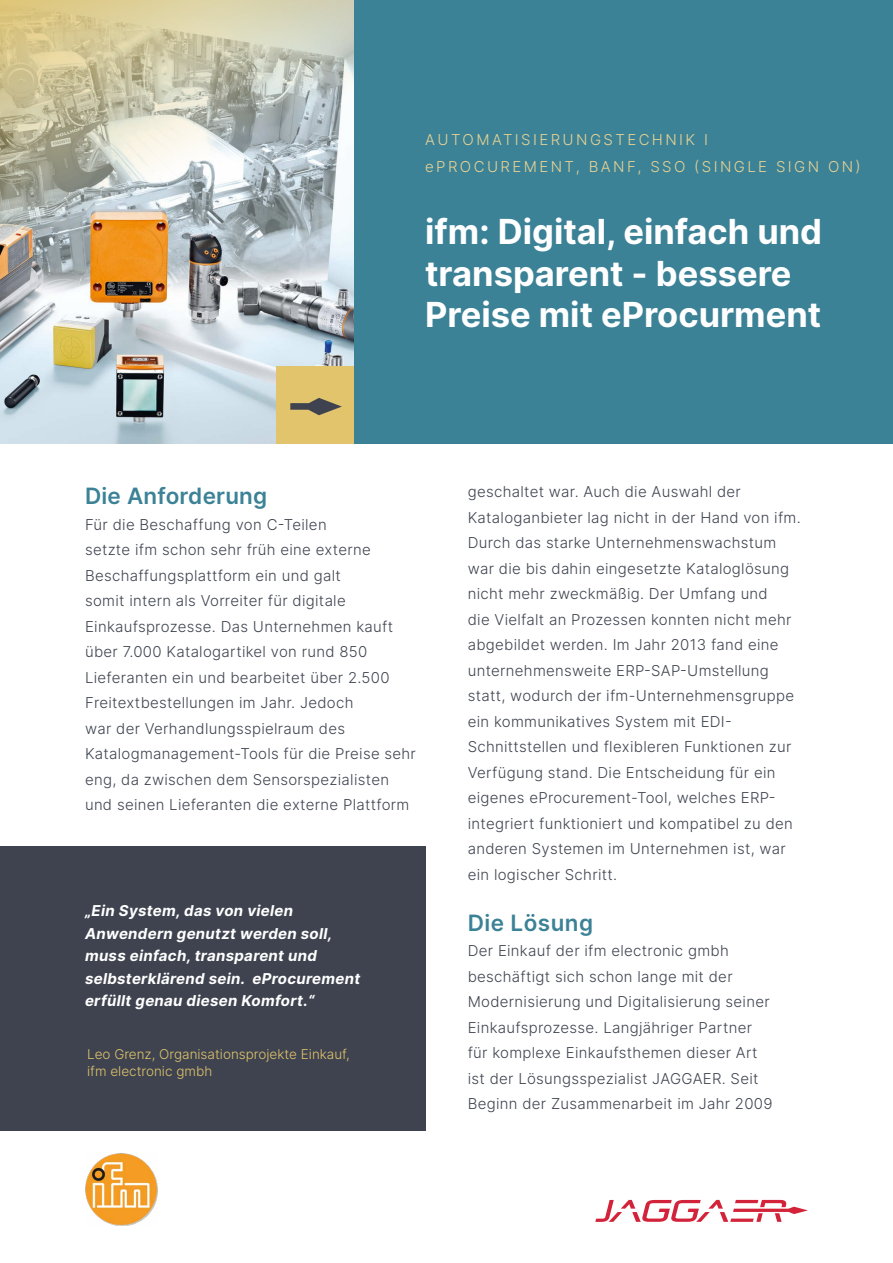
<style>
.page{position:relative;width:893px;height:1263px;background:#fff}
.page>*{position:absolute;margin:0;border:0;box-sizing:border-box;transform-origin:0 0}
.t1{font:700 34.5px/41.4px "Inter";color:#fff}
.t2{font:600 22.5px "Inter";letter-spacing:.01em;color:#3c8296}
.t3{font:300 15px/25.5px "Inter";letter-spacing:.02em;color:#3e434f}
.t4{font:italic 700 15px/22.5px "Inter";letter-spacing:.02em;color:#fff}
.t5{font:300 15px/27px "Inter";letter-spacing:.16em;color:#e9d394}
.t6{font:300 13.5px/16.2px "Inter";color:#e1c46d}
</style>
<div class="page">
<div style="left:353px;top:0;width:540px;height:443px;background:#3c8296"></div>
<svg style="left:595px;top:1200px;width:213px;height:22px"></svg>
<img style="left:0;top:0;width:353px;height:443px">
<div style="left:276px;top:366px;width:77px;height:77px;background:#e2c46d"></div>
<svg style="left:290px;top:398px;width:52px;height:17px"></svg>
<div style="left:0;top:846px;width:425px;height:285px;background:#3e434f"></div>
<img style="left:86px;top:1154px;width:72px;height:71px">
<p class="t5" style="left:425px;top:126px;width:437px">AUTOMATISIERUNGSTECHNIK I ePROCUREMENT, BANF, SSO (SINGLE SIGN ON)</p>
<h1 class="t1" style="left:425px;top:210px;width:398px">ifm: Digital, einfach und transparent - bessere<br>Preise mit eProcurment</h1>
<h2 class="t2" style="left:85px;top:480px;width:184px">Die Anforderung</h2>
<p class="t3" style="left:85px;top:511px;width:332px">Für die Beschaffung von C-Teilen<br>setzte ifm schon sehr früh eine externe Beschaffungsplattform ein und galt<br>somit intern als Vorreiter für digitale Einkaufsprozesse. Das Unternehmen kauft über 7.000 Katalogartikel von rund 850<br>Lieferanten ein und bearbeitet über 2.500<br>Freitextbestellungen im Jahr. Jedoch<br>war der Verhandlungsspielraum des Katalogmanagement-Tools für die Preise sehr eng, da zwischen dem Sensorspezialisten und seinen Lieferanten die externe Plattform</p>
<p class="t4" style="left:85px;top:899px;width:277px">„Ein System, das von vielen<br>Anwendern genutzt werden soll, muss einfach, transparent und selbsterklärend sein. eProcurement erfüllt genau diesen Komfort.“</p>
<p class="t6" style="left:87px;top:1046px;width:264px">Leo Grenz, Organisationsprojekte Einkauf, ifm electronic gmbh</p>
<p class="t3" style="left:468px;top:479px;width:335px">geschaltet war. Auch die Auswahl der Kataloganbieter lag nicht in der Hand von ifm.<br>Durch das starke Unternehmenswachstum war die bis dahin eingesetzte Kataloglösung nicht mehr zweckmäßig. Der Umfang und<br>die Vielfalt an Prozessen konnten nicht mehr abgebildet werden. Im Jahr 2013 fand eine unternehmensweite ERP-SAP-Umstellung statt, wodurch der ifm-Unternehmensgruppe ein kommunikatives System mit EDI-Schnittstellen und flexibleren Funktionen zur Verfügung stand. Die Entscheidung für ein eigenes eProcurement-Tool, welches ERP&shy;integriert funktioniert und kompatibel zu den anderen Systemen im Unternehmen ist, war ein logischer Schritt.</p>
<h2 class="t2" style="left:468px;top:906px;width:127px">Die Lösung</h2>
<p class="t3" style="left:468px;top:938px;width:306px">Der Einkauf der ifm electronic gmbh beschäftigt sich schon lange mit der Modernisierung und Digitalisierung seiner Einkaufsprozesse. Langjähriger Partner für komplexe Einkaufsthemen dieser Art ist der Lösungsspezialist JAGGAER. Seit Beginn der Zusammenarbeit im Jahr 2009</p>
</div>
